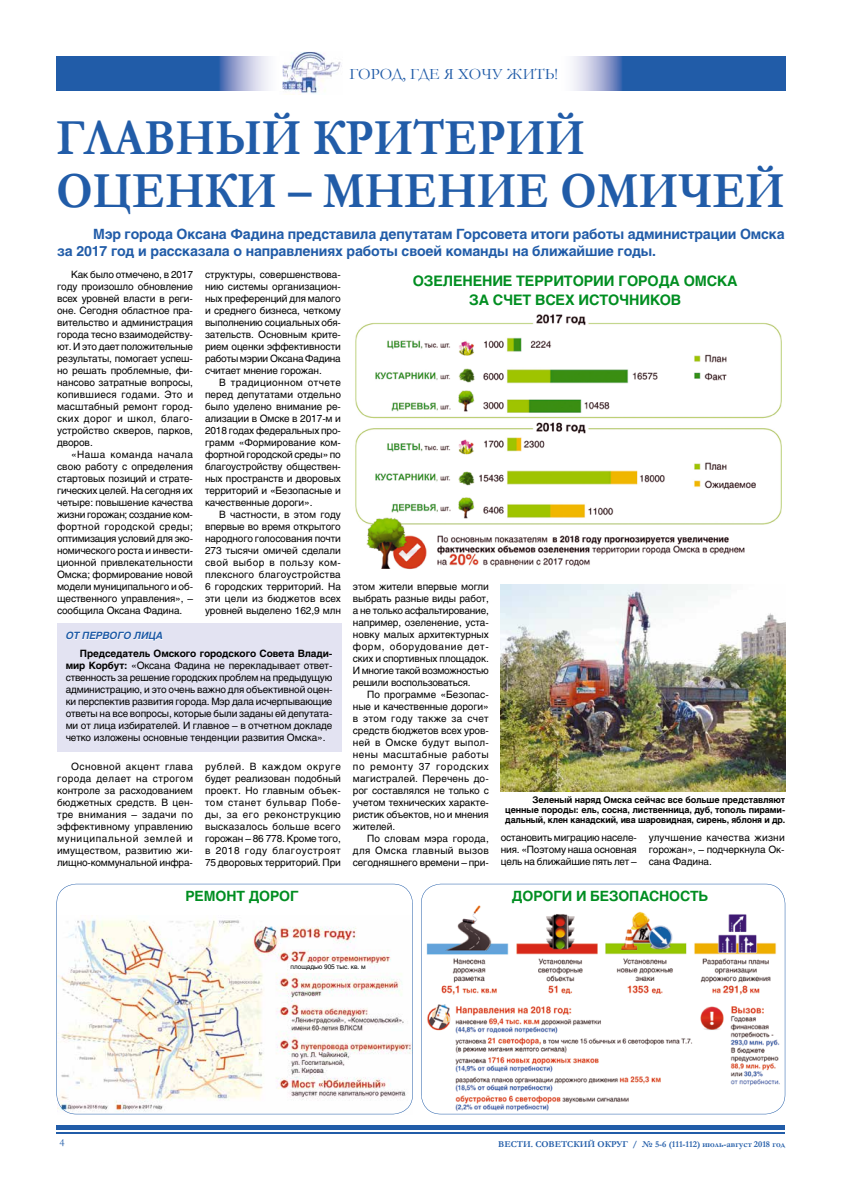
<style>
.page{position:relative;width:842px;height:1191px;background:#fff}
.page>*{position:absolute;margin:0;border:0;box-sizing:border-box;transform-origin:0 0}
.t1{font:700 51px/53px "Garamond";color:#215ca8;scale:.9 1}
.t2{font:16px "Garamond";color:#215ca8}
.t3{font:700 14.3px/18.6px "Helios";letter-spacing:-.01em;color:#008e21;text-align:center}
.t4{font:700 14px/16.8px "Helios";letter-spacing:-.01em;color:#215ca8}
.t5{font:700 14px "Helios";letter-spacing:-.01em;color:#008e21}
.t6{font:11px "Garamond";color:#215ca8}
.t7{font:10px/12px "Helios";letter-spacing:-.01em;color:#000;text-align:justify}
.t8{font:italic 700 10px "Helios";letter-spacing:-.01em;color:#215ca8}
.t9{font:700 9px/10px "Helios";letter-spacing:-.01em;color:#000;text-align:justify}
.t10{font:700 9px "Garamond";color:#215ca8}
.t11{font:6.5px "Helios";letter-spacing:-.01em;color:#000}
.s1{font-weight:700}
</style>
<div class="page">
<hr style="left:57px;top:1125px;width:728px;height:4px;background:#215ca8">
<hr style="left:57px;top:1132px;width:728px;height:2px;background:#215ca8">
<img style="left:57px;top:57px;width:211px;height:34px">
<img style="left:573px;top:57px;width:212px;height:34px">
<img style="left:282px;top:52px;width:60px;height:43px">
<svg style="left:421px;top:883px;width:364px;height:231px"></svg>
<img style="left:355px;top:314px;width:427px;height:256px">
<div style="left:57px;top:623px;width:285px;height:128px;background:#e3e3f2"></div>
<svg style="left:66px;top:631px;width:97px;height:10px"></svg>
<img style="left:501px;top:584px;width:284px;height:207px">
<svg style="left:56px;top:883px;width:357px;height:231px"></svg>
<div style="left:291px;top:963px;width:70px;height:9px;background:#fff"></div>
<h2 class="t2" style="left:349px;top:63px;width:210px">ГОРОД, ГДЕ Я ХОЧУ ЖИТЬ!</h2>
<h1 class="t1" style="left:56px;top:111px;width:811px">ГЛАВНЫЙ КРИТЕРИЙ<br>ОЦЕНКИ – МНЕНИЕ ОМИЧЕЙ</h1>
<h3 class="t4" style="left:57px;top:226px;width:729px;text-indent:36px">Мэр города Оксана Фадина представила депутатам Горсовета итоги работы администрации Омска за 2017 год и рассказала о направлениях работы своей команды на ближайшие годы.</h3>
<p class="t7" style="left:57px;top:268px;width:137px;text-indent:14px">Как было отмечено, в 2017 году произошло обновление всех уровней власти в реги&shy;оне. Сегодня областное пра&shy;вительство и администрация города тесно взаимодейству&shy;ют. И это дает положительные результаты, помогает успеш&shy;но решать проблемные, фи&shy;нансово затратные вопросы, копившиеся годами. Это и масштабный ремонт город&shy;ских дорог и школ, благо&shy;устройство скверов, парков, дворов.</p>
<p class="t7" style="left:57px;top:448px;width:137px;text-indent:14px">«Наша команда начала свою работу с определения стартовых позиций и страте&shy;гических целей. На сегодня их четыре: повышение качества жизни горожан; создание ком&shy;фортной городской среды; оптимизация условий для эко&shy;номического роста и инвести&shy;ционной привлекательности Омска; формирование новой модели муниципального и об&shy;щественного управления», – сообщила Оксана Фадина.</p>
<p class="t8" style="left:66px;top:630px;width:99px">ОТ ПЕРВОГО ЛИЦА</p>
<p class="t7" style="left:205px;top:268px;width:137px">структуры, совершенствова&shy;нию системы организацион&shy;ных преференций для малого и среднего бизнеса, четкому выполнению социальных обя&shy;зательств. Основным крите&shy;рием оценки эффективности работы мэрии Оксана Фадина считает мнение горожан.</p>
<p class="t7" style="left:205px;top:376px;width:137px;text-indent:14px">В традиционном отчете перед депутатами отдельно было уделено внимание ре&shy;ализации в Омске в 2017-м и 2018 годах федеральных про&shy;грамм «Формирование ком&shy;фортной городской среды» по благоустройству обществен&shy;ных пространств и дворовых территорий и «Безопасные и качественные дороги».</p>
<p class="t7" style="left:205px;top:508px;width:137px;text-indent:14px">В частности, в этом году впервые во время открытого народного голосования почти 273 тысячи омичей сделали свой выбор в пользу ком&shy;плексного благоустройства 6 городских территорий. На эти цели из бюджетов всех уровней выделено 162,9 млн</p>
<p class="t7" style="left:66px;top:647px;width:268px;text-indent:14px"><span class="s1">Председатель Омского городского Совета Влади&shy;мир Корбут:</span> «Оксана Фадина не перекладывает ответ&shy;ственность за решение городских проблем на предыдущую администрацию, и это очень важно для объективной оцен&shy;ки перспектив развития города. Мэр дала исчерпывающие ответы на все вопросы, которые были заданы ей депутата&shy;ми от лица избирателей. И главное – в отчетном докладе четко изложены основные тенденции развития Омска».</p>
<p class="t7" style="left:57px;top:760px;width:137px;text-indent:14px">Основной акцент глава города делает на строгом контроле за расходованием бюджетных средств. В цен&shy;тре внимания – задачи по эффективному управлению муниципальной землей и имуществом, развитию жи&shy;лищно-коммунальной инфра-</p>
<p class="t7" style="left:205px;top:760px;width:137px">рублей. В каждом округе будет реализован подобный проект. Но главным объек&shy;том станет бульвар Побе&shy;ды, за его реконструкцию высказалось больше всего горожан – 86 778. Кроме того, в 2018 году благоустроят 75 дворовых территорий. При</p>
<h3 class="t5" style="left:185px;top:888px;width:115px">РЕМОНТ ДОРОГ</h3>
<h3 class="t3" style="left:413px;top:271px;width:326px">ОЗЕЛЕНЕНИЕ ТЕРРИТОРИИ ГОРОДА ОМСКА<br>ЗА СЧЕТ ВСЕХ ИСТОЧНИКОВ</h3>
<p class="t7" style="left:353px;top:580px;width:137px">этом жители впервые могли выбрать разные виды работ, а не только асфальтирование, например, озеленение, уста&shy;новку малых архитектурных форм, оборудование дет&shy;ских и спортивных площадок.<br>И многие такой возможностью решили воспользоваться.</p>
<p class="t7" style="left:353px;top:688px;width:137px;text-indent:14px">По программе «Безопас&shy;ные и качественные дороги» в этом году также за счет средств бюджетов всех уров&shy;ней в Омске будут выпол&shy;нены масштабные работы по ремонту 37 городских магистралей. Перечень до&shy;рог составлялся не только с учетом технических характе&shy;ристик объектов, но и мнения жителей.</p>
<p class="t7" style="left:353px;top:832px;width:137px;text-indent:14px">По словам мэра города, для Омска главный вызов сегодняшнего времени – при-</p>
<p class="t7" style="left:501px;top:831px;width:137px">остановить миграцию населе&shy;ния. «Поэтому наша основная цель на ближайшие пять лет –</p>
<p class="t7" style="left:649px;top:831px;width:137px">улучшение качества жизни горожан», – подчеркнула Ок&shy;сана Фадина.</p>
<h3 class="t5" style="left:512px;top:888px;width:198px">ДОРОГИ И БЕЗОПАСНОСТЬ</h3>
<p class="t9" style="left:505px;top:794px;width:282px;text-indent:27px">Зеленый наряд Омска сейчас все больше представляют ценные породы: ель, сосна, лиственница, дуб, тополь пирами&shy;дальный, клен канадский, ива шаровидная, сирень, яблоня и др.</p>
<p class="t11" style="left:291px;top:963px;width:77px">площадью 905 тыс. кв. м</p>
<p class="t6" style="left:60px;top:1135px;width:7px">4</p>
<p class="t10" style="left:498px;top:1137px;width:288px">ВЕСТИ. СОВЕТСКИЙ ОКРУГ / № 5-6 (111-112) июль-август 2018 год</p>
</div>
